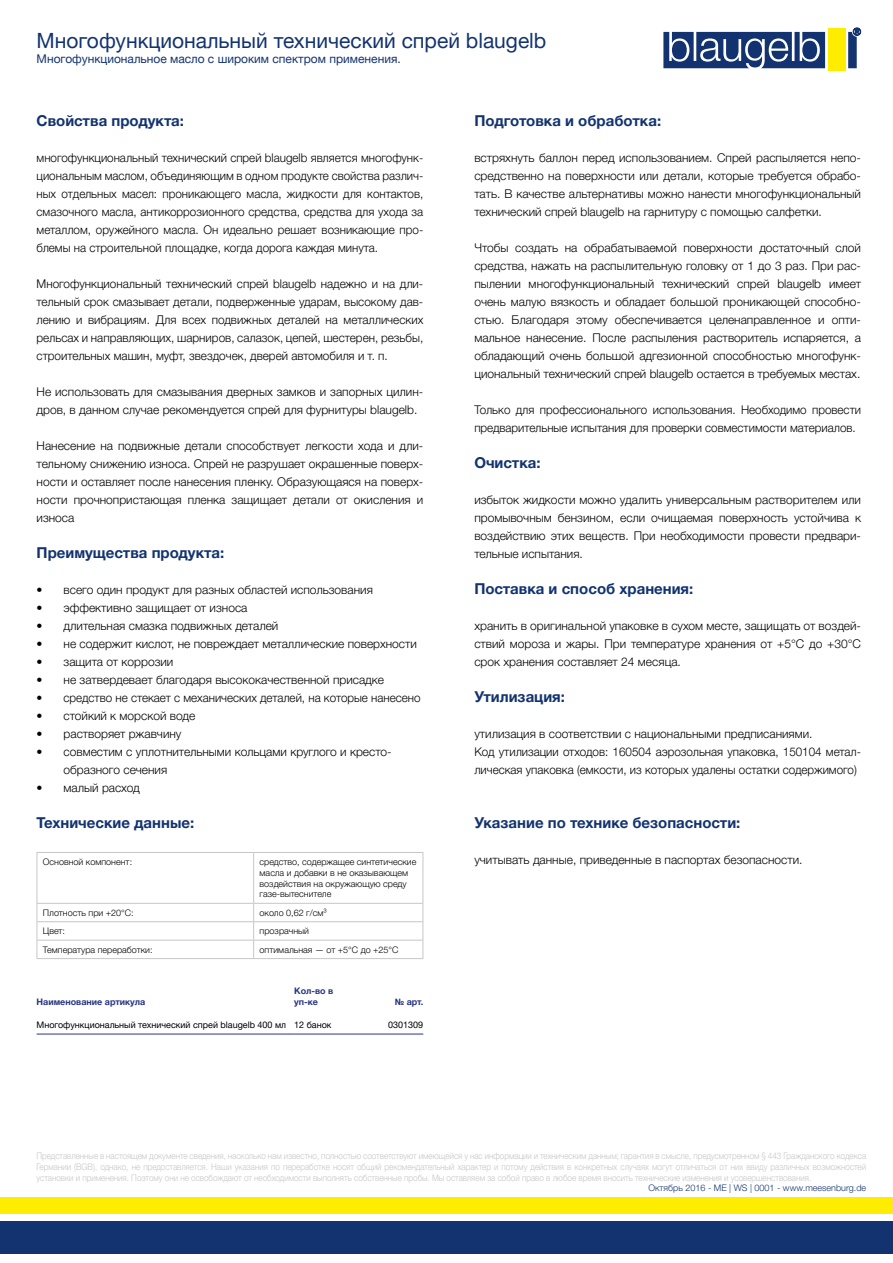
<style>
.page{position:relative;width:893px;height:1263px;background:#fff}
.page>*{position:absolute;margin:0;border:0;box-sizing:border-box;transform-origin:0 0}
.t1{font:21px "Helvetica Neue LTW1 G";color:#133370}
.t2{font:700 15px "Helvetica Neue LTW1 G";color:#133370}
.t3{font:300 12px/18px "Helvetica Neue LTW1 G";color:#000;text-align:justify}
.t4{font:12px "Helvetica Neue LTW1 G";color:#133370}
.t5{font:300 9px/10.8px "Helvetica Neue LTW1 G";color:#c6c6c6;text-align:justify;scale:.9 1}
.t6{font:300 9px/10.8px "Helvetica Neue LTW1 G";color:#000}
.t7{font:9px "Helvetica Neue LTW1 G";color:#000}
.t8{font:300 9px "Helvetica Neue LTW1 G";color:#133370}
.t9{font:700 9px/10.8px "Helvetica Neue LTW1 G";color:#283583}
</style>
<div class="page">
<div style="left:0;top:1222px;width:893px;height:32px;background:#133370"></div>
<div style="left:0;top:1197px;width:893px;height:17px;background:#ffed00"></div>
<svg style="left:663px;top:28px;width:198px;height:40px"></svg>
<div style="left:828px;top:29px;width:17px;height:42px;background:#ffed00"></div>
<hr style="left:37px;top:852px;width:217px;height:1px;background:#c6c6c6">
<hr style="left:254px;top:852px;width:169px;height:1px;background:#c6c6c6">
<hr style="left:253px;top:853px;width:1px;height:50px;background:#c6c6c6">
<svg style="left:253px;top:904px;width:1px;height:54px"></svg>
<hr style="left:37px;top:853px;width:1px;height:50px;background:#c6c6c6">
<hr style="left:423px;top:853px;width:1px;height:50px;background:#c6c6c6">
<hr style="left:37px;top:903px;width:217px;height:1px;background:#c6c6c6">
<hr style="left:254px;top:903px;width:169px;height:1px;background:#c6c6c6">
<hr style="left:37px;top:921px;width:217px;height:1px;background:#c6c6c6">
<hr style="left:254px;top:921px;width:169px;height:1px;background:#c6c6c6">
<hr style="left:37px;top:940px;width:217px;height:1px;background:#c6c6c6">
<svg style="left:37px;top:904px;width:1px;height:54px"></svg>
<hr style="left:254px;top:940px;width:169px;height:1px;background:#c6c6c6">
<svg style="left:423px;top:904px;width:1px;height:54px"></svg>
<hr style="left:37px;top:958px;width:217px;height:1px;background:#c6c6c6">
<hr style="left:254px;top:958px;width:169px;height:1px;background:#c6c6c6">
<hr style="left:37px;top:1034px;width:257px;height:1px;background:#283583">
<hr style="left:294px;top:1034px;width:64px;height:1px;background:#283583">
<hr style="left:358px;top:1034px;width:65px;height:1px;background:#283583">
<h1 class="t1" style="left:37px;top:28px;width:511px">Многофункциональный технический спрей blaugelb</h1>
<p class="t4" style="left:37px;top:51px;width:366px">Многофункциональное масло с широким спектром применения.</p>
<p class="t2" style="left:37px;top:111px;width:149px">Свойства продукта:</p>
<p class="t3" style="left:37px;top:149px;width:388px">многофункциональный технический спрей blaugelb является многофунк&shy;циональным маслом, объединяющим в одном продукте свойства различ&shy;ных отдельных масел: проникающего масла, жидкости для контактов, смазочного масла, антикоррозионного средства, средства для ухода за металлом, оружейного масла. Он идеально решает возникающие про&shy;блемы на строительной площадке, когда дорога каждая минута.</p>
<p class="t3" style="left:37px;top:275px;width:388px">Многофункциональный технический спрей blaugelb надежно и на дли&shy;тельный срок смазывает детали, подверженные ударам, высокому дав&shy;лению и вибрациям. Для всех подвижных деталей на металлических рельсах и направляющих, шарниров, салазок, цепей, шестерен, резьбы, строительных машин, муфт, звездочек, дверей автомобиля и т. п.</p>
<p class="t3" style="left:37px;top:383px;width:388px">Не использовать для смазывания дверных замков и запорных цилин&shy;дров, в данном случае рекомендуется спрей для фурнитуры blaugelb.</p>
<p class="t3" style="left:37px;top:437px;width:388px">Нанесение на подвижные детали способствует легкости хода и дли&shy;тельному снижению износа. Спрей не разрушает окрашенные поверх&shy;ности и оставляет после нанесения пленку. Образующаяся на поверх&shy;ности прочнопристающая пленка защищает детали от окисления и износа</p>
<p class="t2" style="left:37px;top:543px;width:189px">Преимущества продукта:</p>
<p class="t3" style="left:37px;top:581px;width:338px">• всего один продукт для разных областей использования</p>
<p class="t3" style="left:37px;top:599px;width:212px">• эффективно защищает от износа</p>
<p class="t3" style="left:37px;top:617px;width:243px">• длительная смазка подвижных деталей</p>
<p class="t3" style="left:37px;top:635px;width:382px">• не содержит кислот, не повреждает металлические поверхности</p>
<p class="t3" style="left:37px;top:653px;width:138px">• защита от коррозии</p>
<p class="t3" style="left:37px;top:671px;width:349px">• не затвердевает благодаря высококачественной присадке</p>
<p class="t3" style="left:37px;top:689px;width:386px">• средство не стекает с механических деталей, на которые нанесено</p>
<p class="t3" style="left:37px;top:707px;width:160px">• стойкий к морской воде</p>
<p class="t3" style="left:37px;top:725px;width:146px">• растворяет ржавчину</p>
<p class="t3" style="left:64px;top:743px;width:330px;text-indent:-27px">• совместим с уплотнительными кольцами круглого и кресто&shy;образного сечения</p>
<p class="t3" style="left:37px;top:779px;width:105px">• малый расход</p>
<p class="t2" style="left:37px;top:813px;width:159px">Технические данные:</p>
<p class="t6" style="left:43px;top:856px;width:91px">Основной компонент:</p>
<p class="t6" style="left:260px;top:856px;width:158px">средство, содержащее синтетические масла и добавки в не оказывающем воздействия на окружающую среду газе-вытеснителе</p>
<p class="t6" style="left:43px;top:907px;width:92px">Плотность при +20°C:</p>
<p class="t6" style="left:260px;top:907px;width:69px">около 0,62 г/см³</p>
<p class="t6" style="left:43px;top:925px;width:24px">Цвет:</p>
<p class="t6" style="left:260px;top:925px;width:51px">прозрачный</p>
<p class="t6" style="left:43px;top:944px;width:111px">Температура переработки:</p>
<p class="t6" style="left:260px;top:944px;width:140px">оптимальная — от +5°C до +25°C</p>
<p class="t9" style="left:37px;top:996px;width:110px">Наименование артикула</p>
<p class="t9" style="left:294px;top:986px;width:41px">Кол-во в уп-ке</p>
<p class="t9" style="left:395px;top:996px;width:30px">№ арт.</p>
<p class="t7" style="left:37px;top:1019px;width:296px">Многофункциональный технический спрей blaugelb 400 мл 12 банок</p>
<p class="t7" style="left:388px;top:1019px;width:37px">0301309</p>
<p class="t2" style="left:474px;top:111px;width:188px">Подготовка и обработка:</p>
<p class="t3" style="left:474px;top:149px;width:388px">встряхнуть баллон перед использованием. Спрей распыляется непо&shy;средственно на поверхности или детали, которые требуется обрабо&shy;тать. В качестве альтернативы можно нанести многофункциональный технический спрей blaugelb на гарнитуру с помощью салфетки.</p>
<p class="t3" style="left:474px;top:239px;width:388px">Чтобы создать на обрабатываемой поверхности достаточный слой средства, нажать на распылительную головку от 1 до 3 раз. При рас&shy;пылении многофункциональный технический спрей blaugelb имеет очень малую вязкость и обладает большой проникающей способно&shy;стью. Благодаря этому обеспечивается целенаправленное и опти&shy;мальное нанесение. После распыления растворитель испаряется, а обладающий очень большой адгезионной способностью многофунк&shy;циональный технический спрей blaugelb остается в требуемых местах.</p>
<p class="t3" style="left:474px;top:401px;width:388px">Только для профессионального использования. Необходимо провести предварительные испытания для проверки совместимости материалов.</p>
<p class="t2" style="left:474px;top:453px;width:68px">Очистка:</p>
<p class="t3" style="left:474px;top:491px;width:388px">избыток жидкости можно удалить универсальным растворителем или промывочным бензином, если очищаемая поверхность устойчива к воздействию этих веществ. При необходимости провести предвари&shy;тельные испытания.</p>
<p class="t2" style="left:474px;top:579px;width:221px">Поставка и способ хранения:</p>
<p class="t3" style="left:474px;top:617px;width:388px">хранить в оригинальной упаковке в сухом месте, защищать от воздей&shy;ствий мороза и жары. При температуре хранения от +5°C до +30°C срок хранения составляет 24 месяца.</p>
<p class="t2" style="left:474px;top:687px;width:92px">Утилизация:</p>
<p class="t3" style="left:474px;top:725px;width:388px;text-align:left">утилизация в соответствии с национальными предписаниями.<br>Код утилизации отходов: 160504 аэрозольная упаковка, 150104 метал&shy;лическая упаковка (емкости, из которых удалены остатки содержимого)</p>
<p class="t2" style="left:474px;top:813px;width:268px">Указание по технике безопасности:</p>
<p class="t3" style="left:474px;top:851px;width:330px">учитывать данные, приведенные в паспортах безопасности.</p>
<p class="t5" style="left:37px;top:1150px;width:923px">Представленные в настоящем документе сведения, насколько нам известно, полностью соответствуют имеющейся у нас информации и техническим данным; гарантия в смысле, предусмотренном § 443 Гражданского кодекса Германии (BGB), однако, не предоставляется. Наши указания по переработке носят общий рекомендательный характер и потому действия в конкретных случаях могут отличаться от них ввиду различных возможностей установки и применения. Поэтому они не освобождают от необходимости выполнять собственные пробы. Мы оставляем за собой право в любое время вносить технические изменения и усовершенствования.</p>
<p class="t8" style="left:648px;top:1183px;width:219px">Октябрь 2016 - ME | WS | 0001 - www.meesenburg.de</p>
</div>
